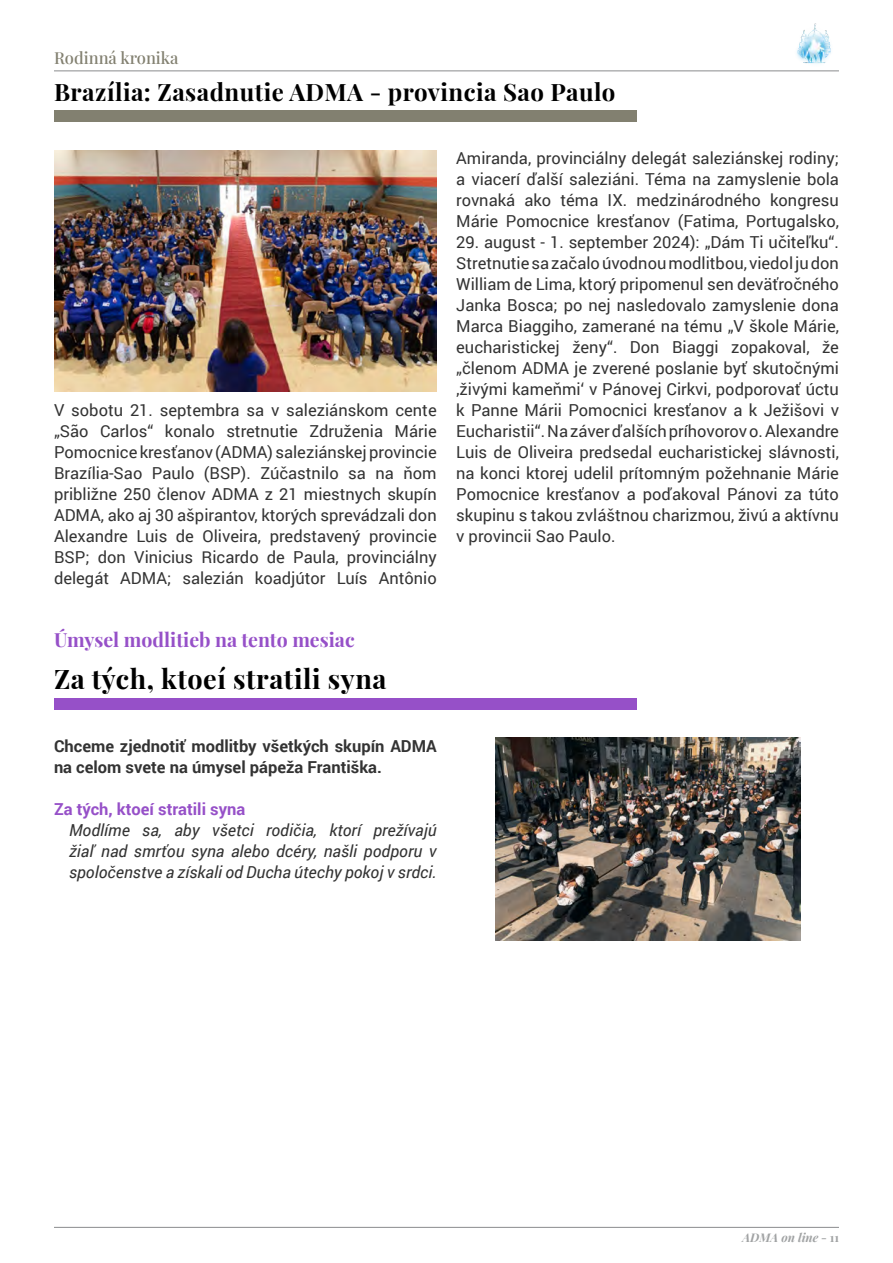
<style>
.page{position:relative;width:893px;height:1263px;background:#fff}
.page>*{position:absolute;margin:0;border:0;box-sizing:border-box;transform-origin:0 0}
.t1{font:700 27px "Playfair Display";letter-spacing:.02em;color:#000}
.t2{font:700 24px "Playfair Display";letter-spacing:.02em;color:#000}
.t3{font:700 19.5px "Playfair Display";color:#9650c8}
.t4{font:16.5px/21px "Roboto";color:#333;text-align:justify}
.t5{font:italic 16.5px/21px "Roboto";color:#333;text-align:justify}
.t6{font:700 16.5px/21px "Roboto";color:#333}
.t7{font:700 16.5px "Roboto";color:#9650c8}
.t8{font:500 16.5px "Playfair Display";color:#828070}
.t9{font:italic 700 12px "Playfair Display";color:#a1a3a4}
.s1{font-style:normal}
</style>
<div class="page">
<hr style="left:54px;top:1227px;width:785px;height:1px;background:#8a8c8e">
<hr style="left:54px;top:71px;width:785px;height:1px;background:#8a8c8e">
<img style="left:791px;top:23px;width:48px;height:48px">
<div style="left:54px;top:110px;width:582px;height:12px;background:#828070"></div>
<img style="left:54px;top:150px;width:383px;height:242px">
<div style="left:54px;top:698px;width:582px;height:12px;background:#9650c8"></div>
<img style="left:495px;top:737px;width:305px;height:204px">
<p class="t8" style="left:54px;top:45px;width:126px">Rodinná kronika</p>
<p class="t2" style="left:54px;top:73px;width:563px">Brazília: Zasadnutie ADMA - provincia Sao Paulo</p>
<p class="t4" style="left:54px;top:399px;width:384px">V sobotu 21. septembra sa v saleziánskom cente „São Carlos“ konalo stretnutie Združenia Márie Pomocnice kresťanov (ADMA) saleziánskej provincie Brazília-Sao Paulo (BSP). Zúčastnilo sa na ňom približne 250 členov ADMA z 21 miestnych skupín ADMA, ako aj 30 ašpirantov, ktorých sprevádzali don Alexandre Luis de Oliveira, predstavený provincie BSP; don Vinicius Ricardo de Paula, provinciálny delegát ADMA; salezián koadjútor Luís Antônio</p>
<p class="t3" style="left:54px;top:624px;width:302px">Úmysel modlitieb na tento mesiac</p>
<p class="t1" style="left:54px;top:657px;width:334px">Za tých, ktoeí stratili syna</p>
<p class="t6" style="left:54px;top:734px;width:384px">Chceme zjednotiť modlitby všetkých skupín ADMA na celom svete na úmysel pápeža Františka.</p>
<p class="t7" style="left:54px;top:797px;width:193px">Za tých, ktoeí stratili syna</p>
<p class="t5" style="left:69px;top:819px;width:369px">Modlíme sa, aby všetci rodičia, ktorí prežívajú žiaľ nad smrťou syna alebo dcéry, našli podporu v spoločenstve a získali od Ducha útechy pokoj v srdci.</p>
<p class="t4" style="left:456px;top:147px;width:384px">Amiranda, provinciálny delegát saleziánskej rodiny; a viacerí ďalší saleziáni. Téma na zamyslenie bola rovnaká ako téma IX. medzinárodného kongresu Márie Pomocnice kresťanov (Fatima, Portugalsko,</p>
<p class="t4" style="left:456px;top:231px;width:384px">29. august - 1. september 2024): „Dám Ti učiteľku“.<br>Stretnutie sa začalo úvodnou modlitbou, viedol ju don William de Lima, ktorý pripomenul sen deväťročného Janka Bosca; po nej nasledovalo zamyslenie dona Marca Biaggiho, zamerané na tému „V škole Márie, eucharistickej ženy“. Don Biaggi zopakoval, že „členom ADMA je zverené poslanie byť skutočnými ‚živými kameňmi‘ v Pánovej Cirkvi, podporovať úctu k Panne Márii Pomocnici kresťanov a k Ježišovi v Eucharistii“. Na záver ďalších príhovorov o. Alexandre Luis de Oliveira predsedal eucharistickej slávnosti, na konci ktorej udelil prítomným požehnanie Márie Pomocnice kresťanov a poďakoval Pánovi za túto skupinu s takou zvláštnou charizmou, živú a aktívnu v provincii Sao Paulo.</p>
<p class="t9" style="left:742px;top:1228px;width:98px">ADMA on line <span class="s1">- 11</span></p>
</div>
